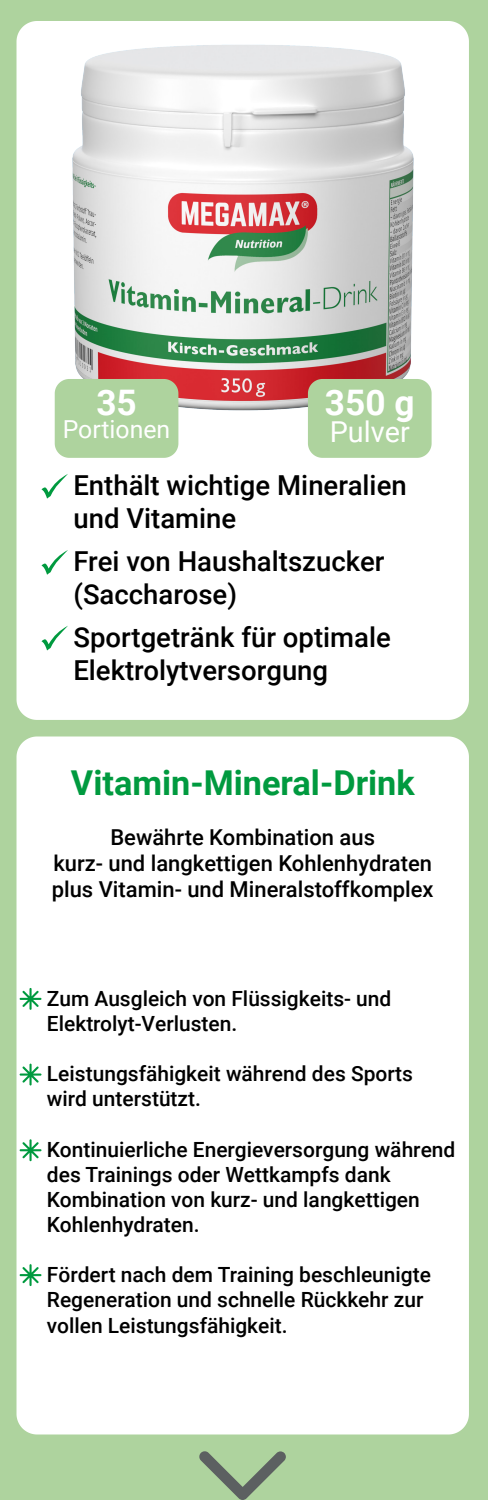
<style>
.page{position:relative;width:488px;height:1500px;background:#aed39e}
.page>*{position:absolute;margin:0;border:0;box-sizing:border-box;transform-origin:0 0}
.t1{font:700 35.2px "Roboto";color:#fff}
.t2{font:700 34.25px "Roboto";color:#009a3f}
.t3{font:28.8px "Roboto";color:#fff}
.t4{font:500 27.5px/33px "Roboto";color:#000}
.t5{font:24.8px "Roboto";color:#fff}
.t6{font:500 21.95px/26.4px "Roboto";color:#000;text-align:center}
.t7{font:500 20.95px/25.1px "Roboto";color:#000}
</style>
<div class="page">
<svg style="left:199px;top:1451px;width:87px;height:49px"></svg>
<div style="left:16px;top:21px;width:452px;height:699px;background:#fff"></div>
<svg style="left:41px;top:474px;width:27px;height:25px"></svg>
<svg style="left:41px;top:550px;width:27px;height:25px"></svg>
<svg style="left:41px;top:626px;width:27px;height:24px"></svg>
<img style="left:55px;top:32px;width:376px;height:389px">
<svg style="left:308px;top:379px;width:123px;height:79px"></svg>
<svg style="left:55px;top:379px;width:123px;height:79px"></svg>
<div style="left:16px;top:736px;width:452px;height:699px;background:#fff"></div>
<svg style="left:20px;top:988px;width:21px;height:22px"></svg>
<svg style="left:20px;top:1064px;width:21px;height:22px"></svg>
<svg style="left:20px;top:1139px;width:21px;height:22px"></svg>
<svg style="left:20px;top:1264px;width:21px;height:22px"></svg>
<p class="t1" style="left:96px;top:378px;width:42px">35</p>
<p class="t5" style="left:63px;top:412px;width:109px">Portionen</p>
<p class="t1" style="left:325px;top:378px;width:91px">350 g</p>
<p class="t3" style="left:329px;top:411px;width:81px">Pulver</p>
<p class="t4" style="left:73px;top:467px;width:335px">Enthält wichtige Mineralien und Vitamine</p>
<p class="t4" style="left:73px;top:544px;width:312px">Frei von Haushaltszucker (Saccharose)</p>
<p class="t4" style="left:73px;top:619px;width:319px">Sportgetränk für optimale<br>Elektrolytversorgung</p>
<h1 class="t2" style="left:71px;top:759px;width:345px">Vitamin-Mineral-Drink</h1>
<p class="t6" style="left:52px;top:823px;width:383px">Bewährte Kombination aus<br>kurz- und langkettigen Kohlenhydraten plus Vitamin- und Mineralstoffkomplex</p>
<p class="t7" style="left:47px;top:985px;width:346px">Zum Ausgleich von Flüssigkeits- und<br>Elektrolyt-Verlusten.</p>
<p class="t7" style="left:47px;top:1060px;width:367px">Leistungsfähigkeit während des Sports wird unterstützt.</p>
<p class="t7" style="left:47px;top:1136px;width:410px">Kontinuierliche Energieversorgung während des Trainings oder Wettkampfs dank Kombination von kurz- und langkettigen Kohlenhydraten.</p>
<p class="t7" style="left:47px;top:1261px;width:385px">Fördert nach dem Training beschleunigte<br>Regeneration und schnelle Rückkehr zur vollen Leistungsfähigkeit.</p>
</div>
